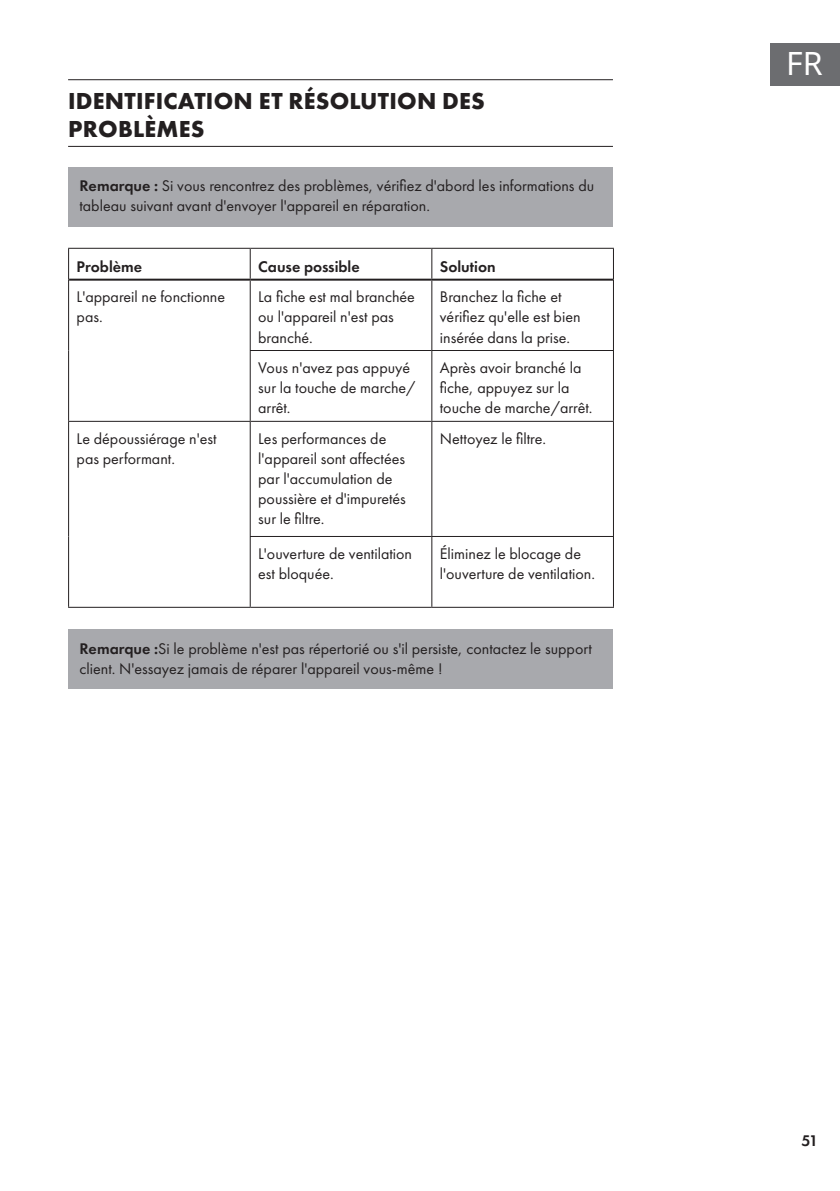
<style>
.page{position:relative;width:840px;height:1191px;background:#fff}
.page>*{position:absolute;margin:0;border:0;box-sizing:border-box;transform-origin:0 0}
.t1{font:32px "Noto Sans";color:#fff}
.Super_Headline{font:700 24px/28.8px "Futura PTW08";letter-spacing:.01em;color:#231f20}
.Base_Text{font:16px/20px "Futura PTW08";color:#231f20}
.Base_Text_HINWEIS_gr{font:16px/20px "Futura PTW08";color:#231f20}
.Headline{font:600 16px "Futura PTW08";color:#231f20}
.s1{font-weight:600}
</style>
<div class="page">
<div style="left:770px;top:43px;width:69px;height:42px;background:#6c6d70"></div>
<hr style="left:68px;top:79px;width:544px;height:1px;background:#231f20">
<hr style="left:68px;top:146px;width:544px;height:1px;background:#231f20">
<div style="left:68px;top:167px;width:544px;height:60px;background:#a8a9ad"></div>
<div style="left:68px;top:629px;width:544px;height:60px;background:#a8a9ad"></div>
<hr style="left:68px;top:248px;width:182px;height:1px;background:#231f20">
<hr style="left:68px;top:249px;width:1px;height:31px;background:#231f20">
<hr style="left:250px;top:248px;width:181px;height:1px;background:#231f20">
<hr style="left:249px;top:249px;width:1px;height:30px;background:#231f20">
<hr style="left:431px;top:248px;width:182px;height:1px;background:#231f20">
<hr style="left:431px;top:249px;width:1px;height:30px;background:#231f20">
<hr style="left:612px;top:249px;width:1px;height:31px;background:#231f20">
<hr style="left:68px;top:280px;width:1px;height:70px;background:#231f20">
<hr style="left:249px;top:281px;width:1px;height:69px;background:#231f20">
<hr style="left:431px;top:281px;width:1px;height:69px;background:#231f20">
<hr style="left:612px;top:280px;width:1px;height:70px;background:#231f20">
<hr style="left:68px;top:350px;width:1px;height:71px;background:#231f20">
<hr style="left:249px;top:350px;width:182px;height:1px;background:#231f20">
<hr style="left:249px;top:351px;width:1px;height:70px;background:#231f20">
<hr style="left:431px;top:350px;width:182px;height:1px;background:#231f20">
<hr style="left:431px;top:351px;width:1px;height:70px;background:#231f20">
<hr style="left:612px;top:351px;width:1px;height:70px;background:#231f20">
<hr style="left:68px;top:421px;width:182px;height:1px;background:#231f20">
<hr style="left:68px;top:422px;width:1px;height:114px;background:#231f20">
<hr style="left:250px;top:421px;width:181px;height:1px;background:#231f20">
<hr style="left:249px;top:422px;width:1px;height:114px;background:#231f20">
<hr style="left:431px;top:421px;width:182px;height:1px;background:#231f20">
<hr style="left:431px;top:422px;width:1px;height:114px;background:#231f20">
<hr style="left:612px;top:422px;width:1px;height:114px;background:#231f20">
<hr style="left:68px;top:536px;width:1px;height:71px;background:#231f20">
<hr style="left:249px;top:536px;width:182px;height:1px;background:#231f20">
<hr style="left:249px;top:537px;width:1px;height:70px;background:#231f20">
<hr style="left:431px;top:536px;width:182px;height:1px;background:#231f20">
<hr style="left:431px;top:537px;width:1px;height:70px;background:#231f20">
<hr style="left:612px;top:537px;width:1px;height:70px;background:#231f20">
<hr style="left:68px;top:607px;width:182px;height:1px;background:#231f20">
<hr style="left:250px;top:607px;width:181px;height:1px;background:#231f20">
<hr style="left:431px;top:607px;width:182px;height:1px;background:#231f20">
<hr style="left:69px;top:279px;width:181px;height:2px;background:#231f20">
<hr style="left:250px;top:279px;width:181px;height:2px;background:#231f20">
<hr style="left:431px;top:279px;width:181px;height:2px;background:#231f20">
<p class="Super_Headline" style="left:68px;top:86px;width:418px">IDENTIFICATION ET RÉSOLUTION DES<br>PROBLÈMES</p>
<p class="Base_Text_HINWEIS_gr" style="left:79px;top:176px;width:516px"><span class="s1">Remarque :</span> Si vous rencontrez des problèmes, vérifiez d'abord les informations du tableau suivant avant d'envoyer l'appareil en réparation.</p>
<p class="Headline" style="left:77px;top:256px;width:67px">Problème</p>
<p class="Headline" style="left:258px;top:256px;width:103px">Cause possible</p>
<p class="Headline" style="left:439px;top:256px;width:57px">Solution</p>
<p class="Base_Text" style="left:77px;top:287px;width:150px">L'appareil ne fonctionne pas.</p>
<p class="Base_Text" style="left:258px;top:287px;width:158px">La fiche est mal branchée ou l'appareil n'est pas branché.</p>
<p class="Base_Text" style="left:439px;top:287px;width:142px">Branchez la fiche et vérifiez qu'elle est bien insérée dans la prise.</p>
<p class="Base_Text" style="left:258px;top:358px;width:159px">Vous n'avez pas appuyé sur la touche de marche/ arrêt.</p>
<p class="Base_Text" style="left:439px;top:358px;width:154px">Après avoir branché la fiche, appuyez sur la touche de marche/arrêt.</p>
<p class="Base_Text" style="left:77px;top:429px;width:141px">Le dépoussiérage n'est pas performant.</p>
<p class="Base_Text" style="left:258px;top:429px;width:149px">Les performances de l'appareil sont affectées par l'accumulation de poussière et d'impuretés sur le filtre.</p>
<p class="Base_Text" style="left:439px;top:429px;width:108px">Nettoyez le filtre.</p>
<p class="Base_Text" style="left:258px;top:544px;width:155px">L'ouverture de ventilation est bloquée.</p>
<p class="Base_Text" style="left:439px;top:544px;width:157px">Éliminez le blocage de l'ouverture de ventilation.</p>
<p class="Base_Text_HINWEIS_gr" style="left:79px;top:638px;width:513px"><span class="s1">Remarque :</span>Si le problème n'est pas répertorié ou s'il persiste, contactez le support client. N'essayez jamais de réparer l'appareil vous-même !</p>
<h1 class="t1" style="left:785px;top:42px;width:38px">FR</h1>
<p class="Headline" style="left:801px;top:1130px;width:18px">51</p>
</div>
